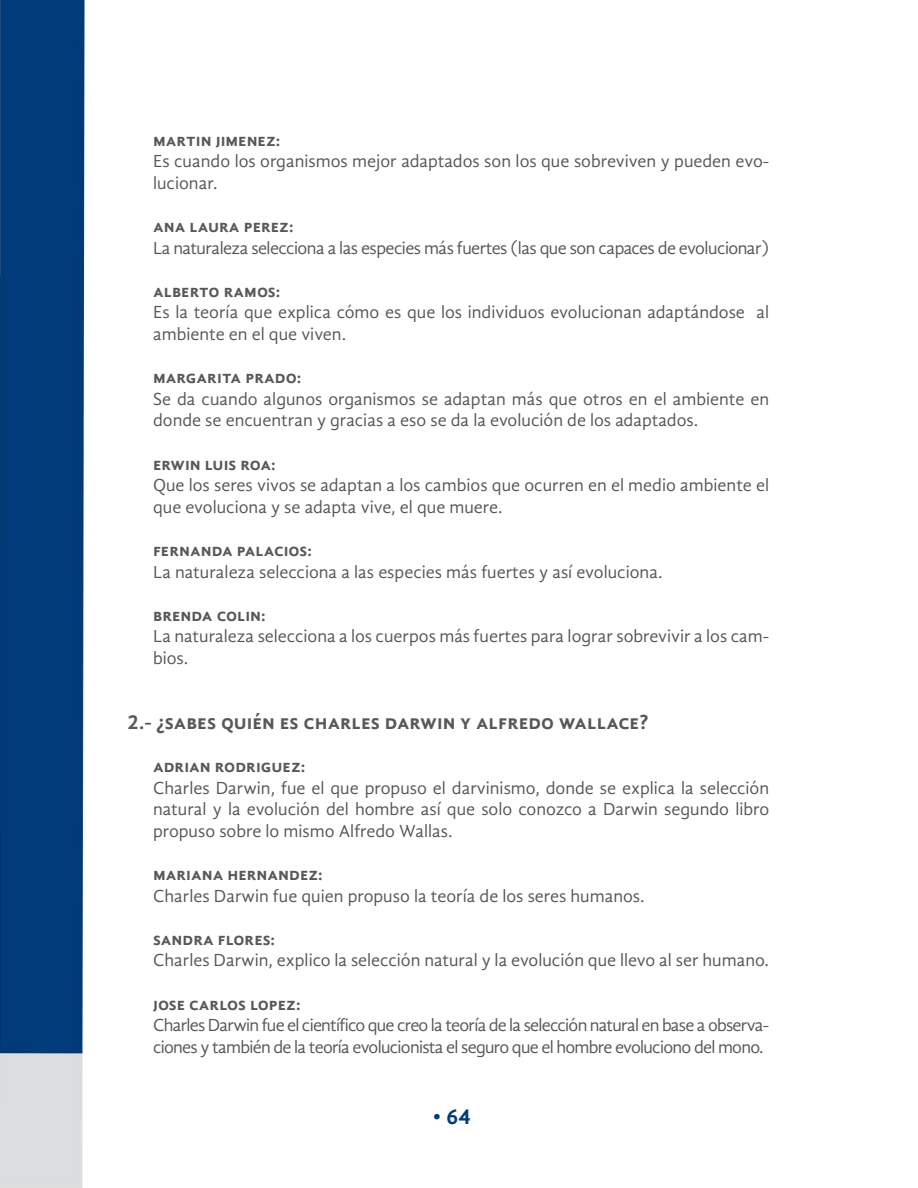
<style>
.page{position:relative;width:918px;height:1188px;background:#fff}
.page>*{position:absolute;margin:0;border:0;box-sizing:border-box;transform-origin:0 0}
.t1{font:700 22.5px "Gandhi Sans";color:#003d78}
.t2{font:700 21px "Gandhi Sans";color:#57585a}
.t3{font:18px/21.6px "Gandhi Sans";color:#57585a}
.t4{font:700 18px "Gandhi Sans";color:#57585a}
.t5{font:18px/21.6px "Gandhi Sans";letter-spacing:-.04em;color:#57585a}
.s1{font-weight:400;font-size:21px}
</style>
<div class="page">
<img style="left:0;top:0;width:85px;height:1188px">
<p class="t4" style="left:153px;top:129px;width:129px">MARTIN JIMENEZ:</p>
<p class="t3" style="left:153px;top:150px;width:618px">Es cuando los organismos mejor adaptados son los que sobreviven y pueden evo&shy;lucionar.</p>
<p class="t4" style="left:153px;top:216px;width:142px">ANA LAURA PEREZ:</p>
<p class="t3" style="left:153px;top:237px;width:618px">La naturaleza selecciona a las especies más fuertes (las que son capaces de evolucionar)</p>
<p class="t4" style="left:153px;top:280px;width:129px">ALBERTO RAMOS:</p>
<p class="t3" style="left:153px;top:302px;width:617px">Es la teoría que explica cómo es que los individuos evolucionan adaptándose al ambiente en el que viven.</p>
<p class="t4" style="left:153px;top:367px;width:150px">MARGARITA PRADO:</p>
<p class="t3" style="left:153px;top:388px;width:618px">Se da cuando algunos organismos se adaptan más que otros en el ambiente en donde se encuentran y gracias a eso se da la evolución de los adaptados.</p>
<p class="t4" style="left:153px;top:453px;width:124px">ERWIN LUIS ROA:</p>
<p class="t3" style="left:153px;top:474px;width:618px">Que los seres vivos se adaptan a los cambios que ocurren en el medio ambiente el que evoluciona y se adapta vive, el que muere.</p>
<p class="t4" style="left:153px;top:540px;width:160px">FERNANDA PALACIOS:</p>
<p class="t3" style="left:153px;top:561px;width:511px">La naturaleza selecciona a las especies más fuertes y así evoluciona.</p>
<p class="t4" style="left:153px;top:604px;width:114px">BRENDA COLIN:</p>
<p class="t3" style="left:153px;top:626px;width:618px">La naturaleza selecciona a los cuerpos más fuertes para lograr sobrevivir a los cam&shy;bios.</p>
<p class="t2" style="left:128px;top:710px;width:522px">2.- ¿SABES QUIéN ES CHARLES DARWIN Y ALFREDO WALLACE?</p>
<p class="t4" style="left:153px;top:756px;width:154px">ADRIAN RODRIGUEZ:</p>
<p class="t3" style="left:153px;top:777px;width:618px;text-align:justify">Charles Darwin, fue el que propuso el darvinismo, donde se explica la selección natural y la evolución del hombre así que solo conozco a Darwin segundo libro propuso sobre lo mismo Alfredo Wallas.</p>
<p class="t4" style="left:153px;top:864px;width:171px">MARIANA HERNANDEZ:</p>
<p class="t3" style="left:153px;top:885px;width:493px">Charles Darwin fue quien propuso la teoría de los seres humanos.</p>
<p class="t4" style="left:153px;top:928px;width:124px">SANDRA FLORES:</p>
<p class="t3" style="left:153px;top:950px;width:618px">Charles Darwin, explico la selección natural y la evolución que llevo al ser humano.</p>
<p class="t4" style="left:153px;top:993px;width:149px">JOSE CARLOS LOPEZ:</p>
<p class="t5" style="left:153px;top:1014px;width:618px">Charles Darwin fue el científico que creo la teoría de la selección natural en base a observa&shy;ciones y también de la teoría evolucionista el seguro que el hombre evoluciono del mono.</p>
<p class="t1" style="left:433px;top:1104px;width:40px"><span class="s1">•</span> 64</p>
</div>
